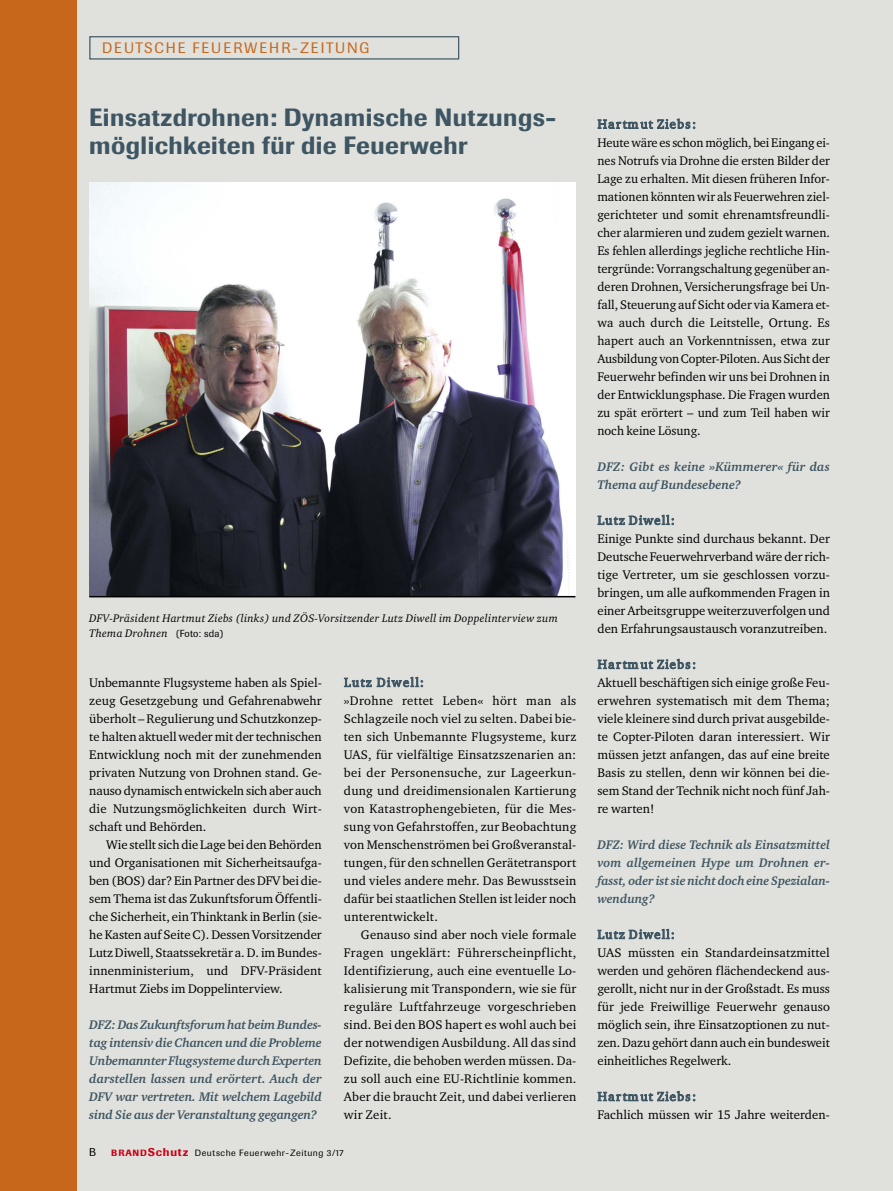
<style>
.page{position:relative;width:893px;height:1191px;background:#e0e1dc}
.page>*{position:absolute;margin:0;border:0;box-sizing:border-box;transform-origin:0 0}
.t1{font:500 24.75px/28.5px "Supersonic BSK";letter-spacing:.02em;color:#3e5563}
.t2{font:15px "Supersonic BSK";letter-spacing:.13em;color:#c7671c}
.t3{font:12.75px/18px "Charter ITC";color:#000;text-align:justify}
.t4{font:italic 700 12.75px/18px "Charter ITC";letter-spacing:-.005em;color:#3e5563;text-align:justify}
.t5{font:12.75px "Charter ITC";letter-spacing:.095em;color:#3e5563}
.t6{font:italic 11.25px/15px "Charter ITC";letter-spacing:.02em;color:#000}
.t7{font:11.25px "Supersonic BSK";color:#000}
.t8{font:9px "Supersonic BSK";letter-spacing:.06em;color:#000}
.s1{font-family:"Supersonic BSK";font-style:normal;font-size:10.2px}
.s2{font-weight:500;color:#ca0016}
.s3{font-weight:500;font-size:11.25px;color:#ca0016}
</style>
<div class="page">
<div style="left:89px;top:36px;width:370px;height:24px;border:1px solid #3e5563"></div>
<div style="left:0;top:0;width:77px;height:1191px;background:#c7671c"></div>
<img style="left:89px;top:183px;width:486px;height:413px">
<hr style="left:89px;top:596px;width:486px;height:1px;background:#000">
<p class="t2" style="left:102px;top:39px;width:269px">DEUTSCHE FEUERWEHR-ZEITUNG</p>
<h1 class="t1" style="left:89px;top:103px;width:468px">Einsatzdrohnen: Dynamische Nutzungs&shy;möglichkeiten für die Feuerwehr</h1>
<p class="t6" style="left:89px;top:611px;width:470px">DFV-Präsident Hartmut Ziebs (links) und ZÖS-Vorsitzender Lutz Diwell im Doppelinterview zum<br>Thema Drohnen <span class="s1">(Foto: sda)</span></p>
<p class="t3" style="left:89px;top:673px;width:234px">Unbemannte Flugsysteme haben als Spiel&shy;zeug Gesetzgebung und Gefahrenabwehr überholt – Regulierung und Schutzkonzep&shy;te halten aktuell weder mit der technischen Entwicklung noch mit der zunehmenden privaten Nutzung von Drohnen stand. Ge&shy;nauso dynamisch entwickeln sich aber auch die Nutzungsmöglichkeiten durch Wirt&shy;schaft und Behörden.</p>
<p class="t3" style="left:89px;top:835px;width:234px;text-indent:17px">Wie stellt sich die Lage bei den Behörden und Organisationen mit Sicherheitsaufga&shy;ben (BOS) dar? Ein Partner des DFV bei die&shy;sem Thema ist das Zukunftsforum Öffentli&shy;che Sicherheit, ein Thinktank in Berlin (sie&shy;he Kasten auf Seite C). Dessen Vorsitzender Lutz Diwell, Staatssekretär a. D. im Bundes&shy;innenministerium, und DFV-Präsident Hartmut Ziebs im Doppelinterview.</p>
<p class="t4" style="left:89px;top:1015px;width:234px">DFZ: Das Zukunftsforum hat beim Bundes&shy;tag intensiv die Chancen und die Probleme Unbemannter Flugsysteme durch Experten darstellen lassen und erörtert. Auch der DFV war vertreten. Mit welchem Lagebild sind Sie aus der Veranstaltung gegangen?</p>
<p class="t5" style="left:344px;top:675px;width:81px">Lutz Diwell:</p>
<p class="t3" style="left:344px;top:691px;width:234px">»Drohne rettet Leben« hört man als Schlagzeile noch viel zu selten. Dabei bie&shy;ten sich Unbemannte Flugsysteme, kurz UAS, für vielfältige Einsatzszenarien an: bei der Personensuche, zur Lageerkun&shy;dung und dreidimensionalen Kartierung von Katastrophengebieten, für die Mes&shy;sung von Gefahrstoffen, zur Beobachtung von Menschenströmen bei Großveranstal&shy;tungen, für den schnellen Gerätetransport und vieles andere mehr. Das Bewusstsein dafür bei staatlichen Stellen ist leider noch unterentwickelt.</p>
<p class="t3" style="left:344px;top:925px;width:234px;text-indent:17px">Genauso sind aber noch viele formale Fragen ungeklärt: Führerscheinpflicht, Identifizierung, auch eine eventuelle Lo&shy;kalisierung mit Transpondern, wie sie für reguläre Luftfahrzeuge vorgeschrieben sind. Bei den BOS hapert es wohl auch bei der notwendigen Ausbildung. All das sind Defizite, die behoben werden müssen. Da&shy;zu soll auch eine EU-Richtlinie kommen.<br>Aber die braucht Zeit, und dabei verlieren wir Zeit.</p>
<p class="t7" style="left:89px;top:1146px;width:8px">B</p>
<p class="t8" style="left:111px;top:1148px;width:234px"><span class="s2">BRAND</span><span class="s3">Schutz</span> Deutsche Feuerwehr-Zeitung 3/17</p>
<p class="t5" style="left:598px;top:117px;width:100px">Hartmut Ziebs:</p>
<p class="t3" style="left:597px;top:133px;width:234px">Heute wäre es schon möglich, bei Eingang ei&shy;nes Notrufs via Drohne die ersten Bilder der Lage zu erhalten. Mit diesen früheren Infor&shy;mationen könnten wir als Feuerwehren ziel&shy;gerichteter und somit ehrenamtsfreundli&shy;cher alarmieren und zudem gezielt warnen.<br>Es fehlen allerdings jegliche rechtliche Hin&shy;tergründe: Vorrangschaltung gegenüber an&shy;deren Drohnen, Versicherungsfrage bei Un&shy;fall, Steuerung auf Sicht oder via Kamera et&shy;wa auch durch die Leitstelle, Ortung. Es hapert auch an Vorkenntnissen, etwa zur Ausbildung von Copter-Piloten. Aus Sicht der Feuerwehr befinden wir uns bei Drohnen in der Entwicklungsphase. Die Fragen wurden zu spät erörtert – und zum Teil haben wir noch keine Lösung.</p>
<p class="t4" style="left:597px;top:457px;width:234px">DFZ: Gibt es keine »Kümmerer« für das<br>Thema auf Bundesebene?</p>
<p class="t5" style="left:598px;top:513px;width:79px">Lutz Diwell:</p>
<p class="t3" style="left:597px;top:529px;width:234px">Einige Punkte sind durchaus bekannt. Der Deutsche Feuerwehrverband wäre der rich&shy;tige Vertreter, um sie geschlossen vorzu&shy;bringen, um alle aufkommenden Fragen in einer Arbeitsgruppe weiterzuverfolgen und den Erfahrungsaustausch voranzutreiben.</p>
<p class="t5" style="left:598px;top:657px;width:100px">Hartmut Ziebs:</p>
<p class="t3" style="left:597px;top:673px;width:234px">Aktuell beschäftigen sich einige große Feu&shy;erwehren systematisch mit dem Thema; viele kleinere sind durch privat ausgebilde&shy;te Copter-Piloten daran interessiert. Wir müssen jetzt anfangen, das auf eine breite Basis zu stellen, denn wir können bei die&shy;sem Stand der Technik nicht noch fünf Jah&shy;re warten!</p>
<p class="t4" style="left:597px;top:835px;width:234px">DFZ: Wird diese Technik als Einsatzmittel vom allgemeinen Hype um Drohnen er&shy;fasst, oder ist sie nicht doch eine Spezialan&shy;wendung?</p>
<p class="t5" style="left:598px;top:927px;width:79px">Lutz Diwell:</p>
<p class="t3" style="left:597px;top:943px;width:234px">UAS müssten ein Standardeinsatzmittel werden und gehören flächendeckend aus&shy;gerollt, nicht nur in der Großstadt. Es muss für jede Freiwillige Feuerwehr genauso möglich sein, ihre Einsatzoptionen zu nut&shy;zen. Dazu gehört dann auch ein bundesweit einheitliches Regelwerk.</p>
<p class="t5" style="left:598px;top:1089px;width:100px">Hartmut Ziebs:</p>
<p class="t3" style="left:597px;top:1105px;width:234px">Fachlich müssen wir 15 Jahre weiterden-</p>
</div>
